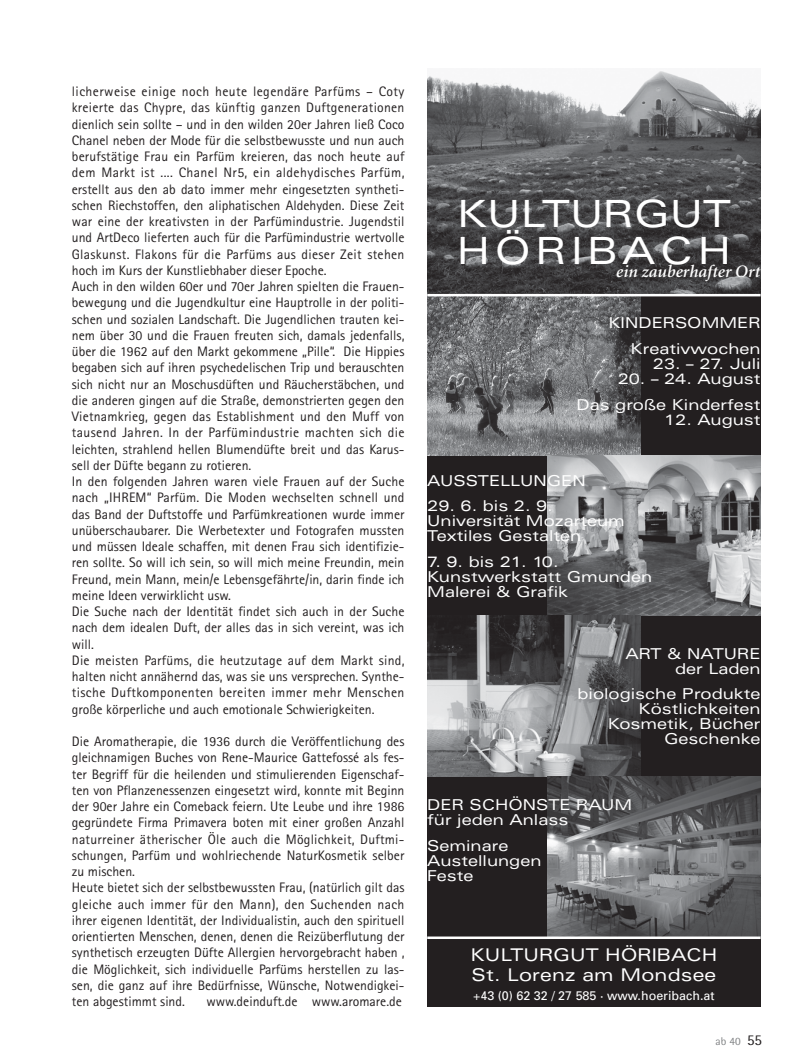
<style>
.page{position:relative;width:805px;height:1063px;background:#fff}
.page>*{position:absolute;margin:0;border:0;box-sizing:border-box;transform-origin:0 0}
.t1{font:37.5px/37.5px "Univers Extended+FOZEPD";color:#fff}
.t2{font:17.5px/20px "Univers Extended+FOZEPD";color:#fff}
.t3{font:17.5px "Minion Semibold Italic+KDNQLH";color:#fff}
.t4{font:15px/15px "Univers Extended+FOZEPD";color:#fff;text-align:right}
.t5{font:13.75px/16.2px "Rotis Sans Serif";color:#231f20}
.t6{font:12.5px "Univers+FEJDZK";color:#fff}
.t7{font:11.25px "Rotis Semi Sans";color:#808284}
.s1{font-size:15px;color:#231f20}
</style>
<div class="page">
<div style="left:427px;top:68px;width:333px;height:939px;background:#231f20"></div>
<img style="left:427px;top:68px;width:333px;height:226px">
<img style="left:427px;top:296px;width:212px;height:160px">
<img style="left:547px;top:456px;width:213px;height:160px">
<img style="left:427px;top:616px;width:212px;height:160px">
<img style="left:547px;top:776px;width:213px;height:161px">
<hr style="left:427px;top:294px;width:333px;height:2px;background:#fff">
<hr style="left:427px;top:937px;width:333px;height:2px;background:#fff">
<p class="t5" style="left:72px;top:85px;width:334px">licherweise einige noch heute legendäre Parfüms – Coty kreierte das Chypre, das künftig ganzen Duftgenerationen dienlich sein sollte – und in den wilden 20er Jahren ließ Coco Chanel neben der Mode für die selbstbewusste und nun auch berufstätige Frau ein Parfüm kreieren, das noch heute auf dem Markt ist .... Chanel Nr5, ein aldehydisches Parfüm, erstellt aus den ab dato immer mehr eingesetzten syntheti&shy;schen Riechstoffen, den aliphatischen Aldehyden. Diese Zeit war eine der kreativsten in der Parfümindustrie. Jugendstil und ArtDeco lieferten auch für die Parfümindustrie wertvolle Glaskunst. Flakons für die Parfüms aus dieser Zeit stehen hoch im Kurs der Kunstliebhaber dieser Epoche.<br>Auch in den wilden 60er und 70er Jahren spielten die Frauen&shy;bewegung und die Jugendkultur eine Hauptrolle in der politi&shy;schen und sozialen Landschaft. Die Jugendlichen trauten kei&shy;nem über 30 und die Frauen freuten sich, damals jedenfalls, über die 1962 auf den Markt gekommene „Pille“. Die Hippies begaben sich auf ihren psychedelischen Trip und berauschten sich nicht nur an Moschusdüften und Räucherstäbchen, und die anderen gingen auf die Straße, demonstrierten gegen den Vietnamkrieg, gegen das Establishment und den Muff von tausend Jahren. In der Parfümindustrie machten sich die leichten, strahlend hellen Blumendüfte breit und das Karus&shy;sell der Düfte begann zu rotieren.<br>In den folgenden Jahren waren viele Frauen auf der Suche nach „IHREM“ Parfüm. Die Moden wechselten schnell und das Band der Duftstoffe und Parfümkreationen wurde immer unüberschaubarer. Die Werbetexter und Fotografen mussten und müssen Ideale schaffen, mit denen Frau sich identifizie&shy;ren sollte. So will ich sein, so will mich meine Freundin, mein Freund, mein Mann, mein/e Lebensgefährte/in, darin finde ich meine Ideen verwirklicht usw.<br>Die Suche nach der Identität findet sich auch in der Suche nach dem idealen Duft, der alles das in sich vereint, was ich will.<br>Die meisten Parfüms, die heutzutage auf dem Markt sind, halten nicht annähernd das, was sie uns versprechen. Synthe&shy;tische Duftkomponenten bereiten immer mehr Menschen große körperliche und auch emotionale Schwierigkeiten.</p>
<p class="t5" style="left:72px;top:735px;width:334px">Die Aromatherapie, die 1936 durch die Veröffentlichung des gleichnamigen Buches von Rene-Maurice Gattefossé als fes&shy;ter Begriff für die heilenden und stimulierenden Eigenschaf&shy;ten von Pflanzenessenzen eingesetzt wird, konnte mit Beginn der 90er Jahre ein Comeback feiern. Ute Leube und ihre 1986 gegründete Firma Primavera boten mit einer großen Anzahl naturreiner ätherischer Öle auch die Möglichkeit, Duftmi&shy;schungen, Parfüm und wohlriechende NaturKosmetik selber zu mischen.<br>Heute bietet sich der selbstbewussten Frau, (natürlich gilt das gleiche auch immer für den Mann), den Suchenden nach ihrer eigenen Identität, der Individualistin, auch den spirituell orientierten Menschen, denen, denen die Reizüberflutung der synthetisch erzeugten Düfte Allergien hervorgebracht haben , die Möglichkeit, sich individuelle Parfüms herstellen zu las&shy;sen, die ganz auf ihre Bedürfnisse, Wünsche, Notwendigkei&shy;ten abgestimmt sind.</p>
<p class="t5" style="left:206px;top:995px;width:197px">www.deinduft.de www.aromare.de</p>
<h1 class="t1" style="left:456px;top:198px;width:276px">KULTURGUT<br>HÖRIBACH</h1>
<p class="t3" style="left:615px;top:263px;width:145px">ein zauberhafter Ort</p>
<p class="t4" style="left:608px;top:312px;width:154px;line-height:25.6px">KINDERSOMMER<br>Kreativwochen</p>
<p class="t4" style="left:652px;top:358px;width:109px">23. – 27. Juli</p>
<p class="t4" style="left:576px;top:367px;width:186px;line-height:25.6px">20. – 24. August<br>Das große Kinderfest</p>
<p class="t4" style="left:664px;top:413px;width:98px">12. August</p>
<p class="t4" style="left:427px;top:474px;width:160px">AUSSTELLUNGEN</p>
<p class="t4" style="left:427px;top:500px;width:199px;text-align:left">29. 6. bis 2. 9.<br>Universität Mozarteum<br>Textiles Gestalten</p>
<p class="t4" style="left:427px;top:556px;width:226px;text-align:left">7. 9. bis 21. 10.<br>Kunstwerkstatt Gmunden<br>Malerei &amp; Grafik</p>
<p class="t4" style="left:625px;top:647px;width:137px">ART &amp; NATURE der Laden</p>
<p class="t4" style="left:577px;top:688px;width:184px">biologische Produkte<br>Köstlichkeiten<br>Kosmetik, Bücher<br>Geschenke</p>
<p class="t4" style="left:427px;top:799px;width:206px;text-align:left">DER SCHÖNSTE RAUM für jeden Anlass</p>
<p class="t4" style="left:427px;top:839px;width:116px;text-align:left">Seminare<br>Austellungen<br>Feste</p>
<p class="t2" style="left:470px;top:947px;width:248px">KULTURGUT HÖRIBACH<br>St. Lorenz am Mondsee</p>
<p class="t6" style="left:473px;top:987px;width:243px">+43 (0) 62 32 / 27 585 · www.hoeribach.at</p>
<p class="t7" style="left:715px;top:1037px;width:48px">ab 40 <span class="s1">55</span></p>
</div>
